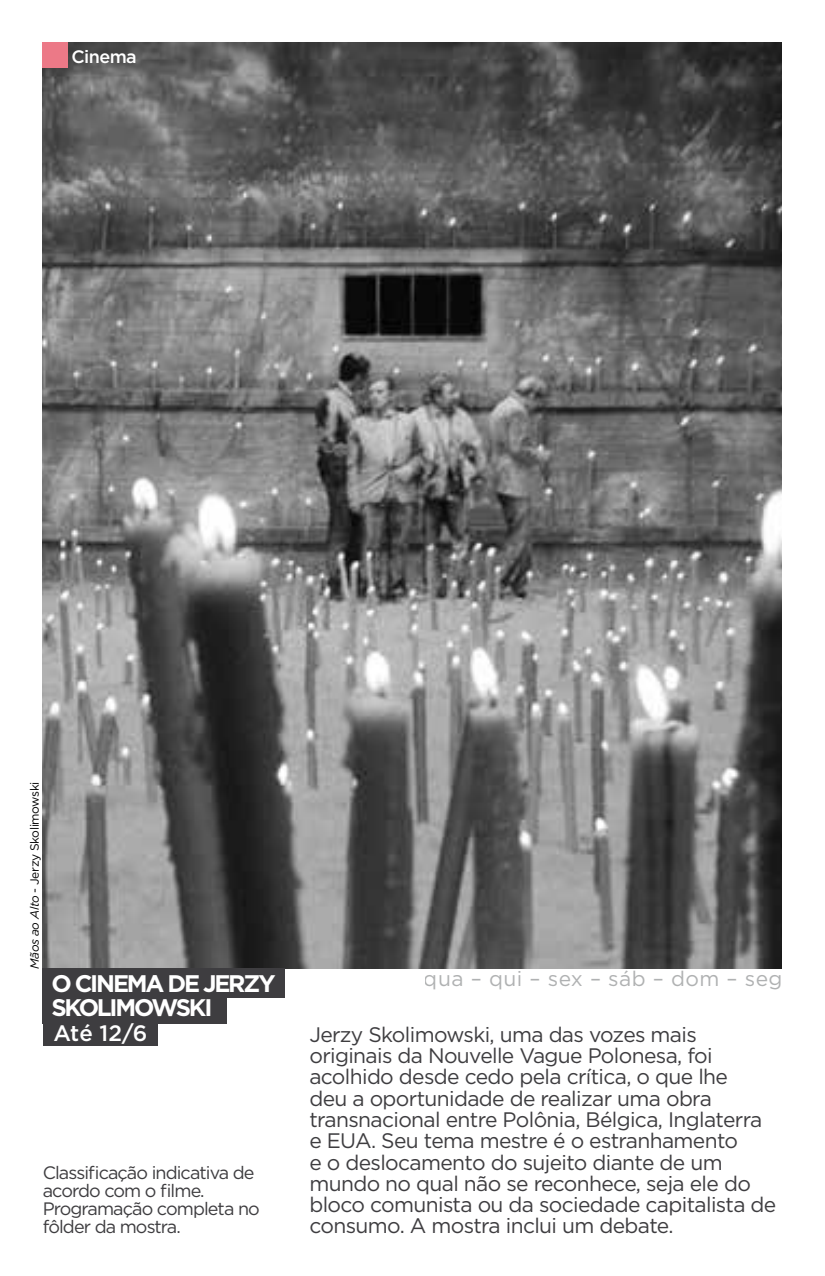
<style>
.page{position:relative;width:825px;height:1276px;background:#fff}
.page>*{position:absolute;margin:0;border:0;box-sizing:border-box;transform-origin:0 0}
.t1{font:700 24px/23.7px "Gotham";letter-spacing:-.09em;color:#fff}
.t2{font:500 22.2px "Gotham";color:#fff}
.t3{font:21px/21.3px "Gotham";letter-spacing:-.03em;color:#3e3d40}
.t4{font:21px "Gotham";letter-spacing:.02em;color:#9c9e9f}
.t5{font:18px/18px "Gotham";letter-spacing:-.05em;color:#3e3d40}
.t6{font:500 18px "Gotham";letter-spacing:-.03em;color:#fff}
.t7{font:12px "Gotham";letter-spacing:-.03em;color:#000}
.s1{font-style:italic}
</style>
<div class="page">
<img style="left:43px;top:42px;width:738px;height:927px">
<svg style="left:43px;top:42px;width:25px;height:26px"></svg>
<div style="left:43px;top:969px;width:241px;height:29px;background:#3e3d40"></div>
<div style="left:43px;top:994px;width:184px;height:29px;background:#3e3d40"></div>
<div style="left:43px;top:1019px;width:114px;height:26px;background:#3e3d40"></div>
<p class="t6" style="left:71px;top:46px;width:67px">Cinema</p>
<p class="t7" style="left:28px;top:969px;width:189px;rotate:-90deg"><span class="s1">Mãos ao Alto</span> - Jerzy Skolimowski</p>
<p class="t1" style="left:51px;top:971px;width:226px">O CINEMA DE JERZY<br>SKOLIMOWSKI</p>
<p class="t2" style="left:53px;top:1020px;width:96px">Até 12/6</p>
<p class="t5" style="left:43px;top:1163px;width:219px">Classificação indicativa de acordo com o filme.<br>Programação completa no fôlder da mostra.</p>
<p class="t4" style="left:424px;top:967px;width:360px">qua – qui – sex – sáb – dom – seg</p>
<p class="t3" style="left:309px;top:1023px;width:468px">Jerzy Skolimowski, uma das vozes mais originais da Nouvelle Vague Polonesa, foi acolhido desde cedo pela crítica, o que lhe<br>deu a oportunidade de realizar uma obra transnacional entre Polônia, Bélgica, Inglaterra e EUA. Seu tema mestre é o estranhamento<br>e o deslocamento do sujeito diante de um mundo no qual não se reconhece, seja ele do bloco comunista ou da sociedade capitalista de consumo. A mostra inclui um debate.</p>
</div>
